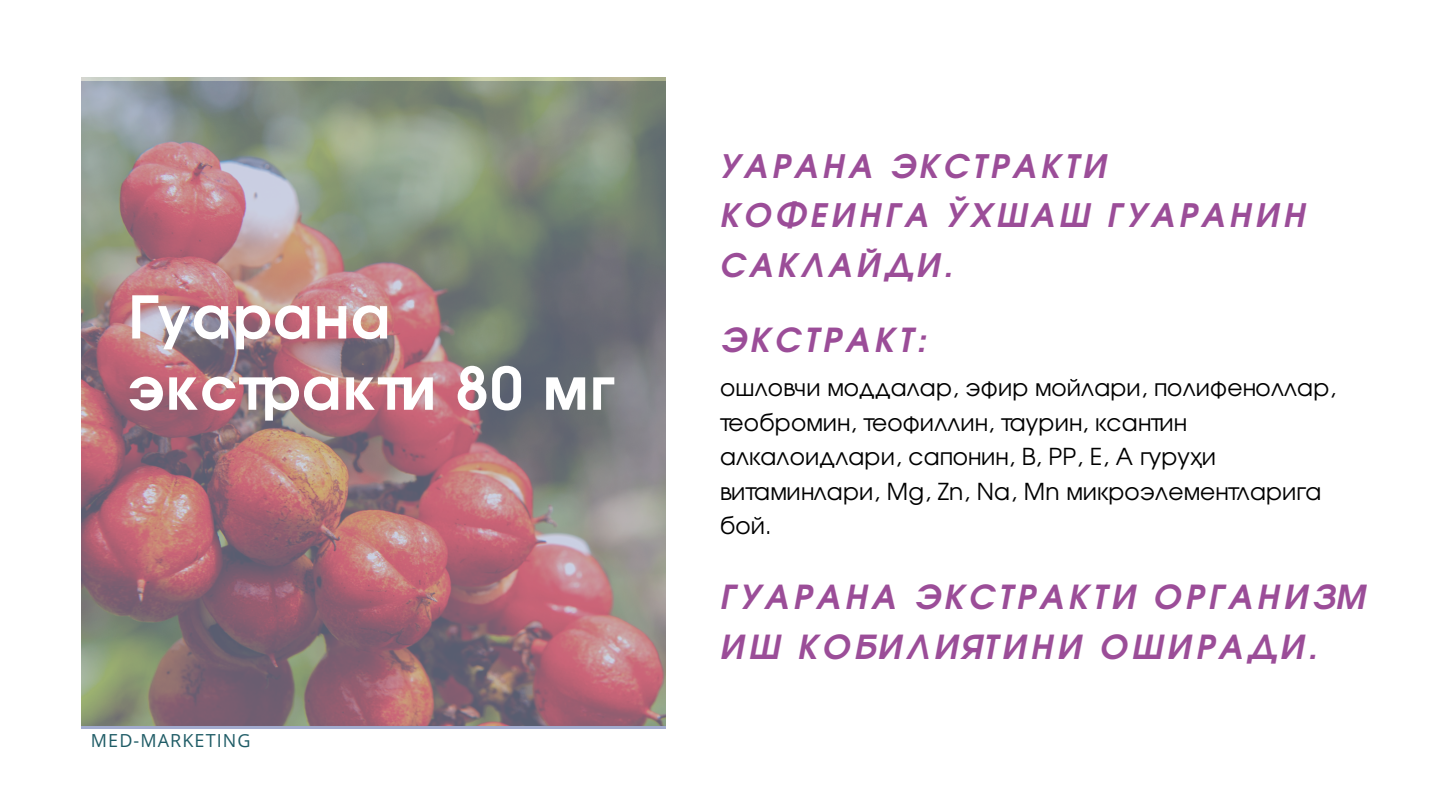
<style>
.page{position:relative;width:1440px;height:810px;background:#fff}
.page>*{position:absolute;margin:0;border:0;box-sizing:border-box;transform-origin:0 0}
.t1{font:700 58.5px/71.2px "Te X Gyre Adventor";letter-spacing:.03em;color:#fff}
.t2{font:italic 700 33px/50.2px "Te X Gyre Adventor";letter-spacing:.13em;color:#9b4d98}
.t3{font:italic 700 32.2px/49.5px "Te X Gyre Adventor";letter-spacing:.13em;color:#9b4d98}
.t4{font:23.2px/34.5px "Te X Gyre Adventor";letter-spacing:.01em;color:#000}
.t5{font:18px "Open Sans";letter-spacing:.06em;color:#1f5c66}
</style>
<div class="page">
<img style="left:81px;top:77px;width:584px;height:648px">
<h1 class="t1" style="left:128px;top:276px;width:488px">Гуарана экстракти 80 мг</h1>
<p class="t5" style="left:91px;top:727px;width:161px">MED-MARKETING</p>
<h3 class="t3" style="left:720px;top:138px;width:587px">УАРАНА ЭКСТРАКТИ<br>КОФЕИНГА ЎХШАШ ГУАРАНИН<br>САҚЛАЙДИ.</h3>
<h2 class="t2" style="left:720px;top:311px;width:208px">ЭКСТРАКТ:</h2>
<p class="t4" style="left:720px;top:369px;width:617px">ошловчи моддалар, эфир мойлари, полифеноллар, теобромин, теофиллин, таурин, ксантин алкалоидлари, сапонин, В, РР, Е, А гуруҳи витаминлари, Mg, Zn, Na, Mn микроэлементларига бой.</p>
<h2 class="t2" style="left:720px;top:569px;width:647px">ГУАРАНА ЭКСТРАКТИ ОРГАНИЗМ<br>ИШ ҚОБИЛИЯТИНИ ОШИРАДИ.</h2>
</div>
